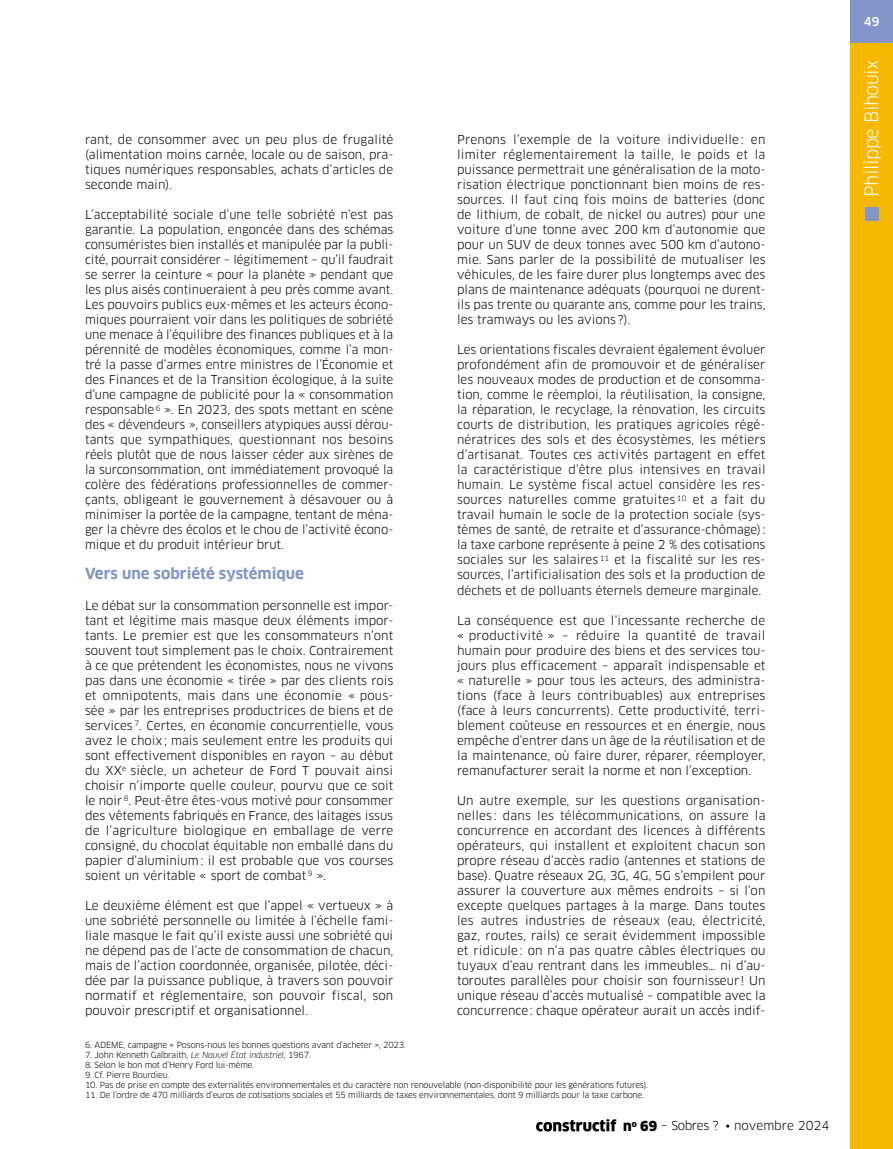
<style>
.page{position:relative;width:893px;height:1149px;background:#fff}
.page>*{position:absolute;margin:0;border:0;box-sizing:border-box;transform-origin:0 0}
.t1{font:18px "Clan OT";letter-spacing:-.025em;color:#fff}
.t2{font:700 15px "Clan OT";color:#8294c8}
.t3{font:12px/15px "Clan OT";color:#000;text-align:justify}
.t4{font:500 12px "Clan OT";color:#fff}
.t5{font:8.25px "Clan OT";letter-spacing:-.02em;color:#000}
.s1{font-style:italic}
.s2{font-weight:900;font-size:13.5px}
</style>
<div class="page">
<div style="left:850px;top:43px;width:43px;height:1105px;background:#f6b800"></div>
<div style="left:850px;top:0;width:43px;height:43px;background:#8294c8"></div>
<svg style="left:536px;top:1119px;width:80px;height:12px"></svg>
<div style="left:865px;top:207px;width:13px;height:14px;background:#8294c8"></div>
<p class="t3" style="left:85px;top:132px;width:310px">rant, de consommer avec un peu plus de frugalité (alimentation moins carnée, locale ou de saison, pra&shy;tiques numériques responsables, achats d’articles de seconde main).</p>
<p class="t3" style="left:85px;top:207px;width:310px">L’acceptabilité sociale d’une telle sobriété n’est pas garantie. La population, engoncée dans des schémas consuméristes bien installés et manipulée par la publi&shy;cité, pourrait considérer – légitimement – qu’il faudrait se serrer la ceinture « pour la planète » pendant que les plus aisés continueraient à peu près comme avant.<br>Les pouvoirs publics eux-mêmes et les acteurs écono&shy;miques pourraient voir dans les politiques de sobriété une menace à l’équilibre des finances publiques et à la pérennité de modèles économiques, comme l’a mon&shy;tré la passe d’armes entre ministres de l’Économie et des Finances et de la Transition écologique, à la suite d’une campagne de publicité pour la « consommation responsable <sup>6</sup> ». En 2023, des spots mettant en scène des « dévendeurs », conseillers atypiques aussi dérou&shy;tants que sympathiques, questionnant nos besoins réels plutôt que de nous laisser céder aux sirènes de la surconsommation, ont immédiatement provoqué la colère des fédérations professionnelles de commer&shy;çants, obligeant le gouvernement à désavouer ou à minimiser la portée de la campagne, tentant de ména&shy;ger la chèvre des écolos et le chou de l’activité écono&shy;mique et du produit intérieur brut.</p>
<p class="t2" style="left:85px;top:565px;width:221px">Vers une sobriété systémique</p>
<p class="t3" style="left:85px;top:597px;width:310px">Le débat sur la consommation personnelle est impor&shy;tant et légitime mais masque deux éléments impor&shy;tants. Le premier est que les consommateurs n’ont souvent tout simplement pas le choix. Contrairement à ce que prétendent les économistes, nous ne vivons pas dans une économie « tirée » par des clients rois et omnipotents, mais dans une économie « pous&shy;sée » par les entreprises productrices de biens et de services <sup>7</sup>. Certes, en économie concurrentielle, vous avez le choix; mais seulement entre les produits qui sont effectivement disponibles en rayon – au début du XX<sup>e</sup> siècle, un acheteur de Ford T pouvait ainsi choisir n’importe quelle couleur, pourvu que ce soit le noir <sup>8</sup>. Peut-être êtes-vous motivé pour consommer des vêtements fabriqués en France, des laitages issus de l’agriculture biologique en emballage de verre consigné, du chocolat équitable non emballé dans du papier d’aluminium: il est probable que vos courses soient un véritable « sport de combat <sup>9</sup> ».</p>
<p class="t3" style="left:85px;top:897px;width:310px">Le deuxième élément est que l’appel « vertueux » à une sobriété personnelle ou limitée à l’échelle fami&shy;liale masque le fait qu’il existe aussi une sobriété qui ne dépend pas de l’acte de consommation de chacun, mais de l’action coordonnée, organisée, pilotée, déci&shy;dée par la puissance publique, à travers son pouvoir normatif et réglementaire, son pouvoir fiscal, son pouvoir prescriptif et organisationnel.</p>
<p class="t3" style="left:457px;top:132px;width:310px">Prenons l’exemple de la voiture individuelle : en limiter réglementairement la taille, le poids et la puissance permettrait une généralisation de la moto&shy;risation électrique ponctionnant bien moins de res&shy;sources. Il faut cinq fois moins de batteries (donc de lithium, de cobalt, de nickel ou autres) pour une voiture d’une tonne avec 200 km d’autonomie que pour un SUV de deux tonnes avec 500 km d’autono&shy;mie. Sans parler de la possibilité de mutualiser les véhicules, de les faire durer plus longtemps avec des plans de maintenance adéquats (pourquoi ne durent&shy;ils pas trente ou quarante ans, comme pour les trains, les tramways ou les avions?).</p>
<p class="t3" style="left:457px;top:342px;width:310px">Les orientations fiscales devraient également évoluer profondément afin de promouvoir et de généraliser les nouveaux modes de production et de consomma&shy;tion, comme le réemploi, la réutilisation, la consigne, la réparation, le recyclage, la rénovation, les circuits courts de distribution, les pratiques agricoles régé&shy;nératrices des sols et des écosystèmes, les métiers d’artisanat. Toutes ces activités partagent en effet la caractéristique d’être plus intensives en travail humain. Le système fiscal actuel considère les res&shy;sources naturelles comme gratuites <sup>10</sup> et a fait du travail humain le socle de la protection sociale (sys&shy;tèmes de santé, de retraite et d’assurance-chômage): la taxe carbone représente à peine 2 % des cotisations sociales sur les salaires <sup>11</sup> et la fiscalité sur les res&shy;sources, l’artificialisation des sols et la production de déchets et de polluants éternels demeure marginale.</p>
<p class="t3" style="left:457px;top:612px;width:310px">La conséquence est que l’incessante recherche de « productivité » – réduire la quantité de travail humain pour produire des biens et des services tou&shy;jours plus efficacement – apparaît indispensable et « naturelle » pour tous les acteurs, des administra&shy;tions (face à leurs contribuables) aux entreprises (face à leurs concurrents). Cette productivité, terri&shy;blement coûteuse en ressources et en énergie, nous empêche d’entrer dans un âge de la réutilisation et de la maintenance, où faire durer, réparer, réemployer, remanufacturer serait la norme et non l’exception.</p>
<p class="t3" style="left:457px;top:792px;width:310px">Un autre exemple, sur les questions organisation&shy;nelles : dans les télécommunications, on assure la concurrence en accordant des licences à différents opérateurs, qui installent et exploitent chacun son propre réseau d’accès radio (antennes et stations de base). Quatre réseaux 2G, 3G, 4G, 5G s’empilent pour assurer la couverture aux mêmes endroits – si l’on excepte quelques partages à la marge. Dans toutes les autres industries de réseaux (eau, électricité, gaz, routes, rails) ce serait évidemment impossible et ridicule: on n’a pas quatre câbles électriques ou tuyaux d’eau rentrant dans les immeubles… ni d’au&shy;toroutes parallèles pour choisir son fournisseur ! Un unique réseau d’accès mutualisé – compatible avec la concurrence: chaque opérateur aurait un accès indif-</p>
<p class="t5" style="left:85px;top:1040px;width:322px">6. ADEME, campagne « Posons-nous les bonnes questions avant d’acheter », 2023.</p>
<p class="t5" style="left:85px;top:1049px;width:227px">7. John Kenneth Galbraith, <span class="s1">Le Nouvel État industriel</span>, 1967.</p>
<p class="t5" style="left:85px;top:1059px;width:171px">8. Selon le bon mot d’Henry Ford lui-même.</p>
<p class="t5" style="left:85px;top:1069px;width:86px">9. Cf. Pierre Bourdieu.</p>
<p class="t5" style="left:85px;top:1079px;width:565px">10. Pas de prise en compte des externalités environnementales et du caractère non renouvelable (non-disponibilité pour les générations futures).</p>
<p class="t5" style="left:85px;top:1089px;width:560px">11. De l’ordre de 470 milliards d’euros de cotisations sociales et 55 milliards de taxes environnementales, dont 9 milliards pour la taxe carbone.</p>
<p class="t3" style="left:623px;top:1118px;width:208px"><span class="s2">n</span><sup>o</sup> <span class="s2">69</span> – Sobres ? • novembre 2024</p>
<p class="t4" style="left:864px;top:15px;width:17px">49</p>
<h1 class="t1" style="left:861px;top:197px;width:140px;rotate:-90deg">Philippe Bihouix</h1>
</div>
